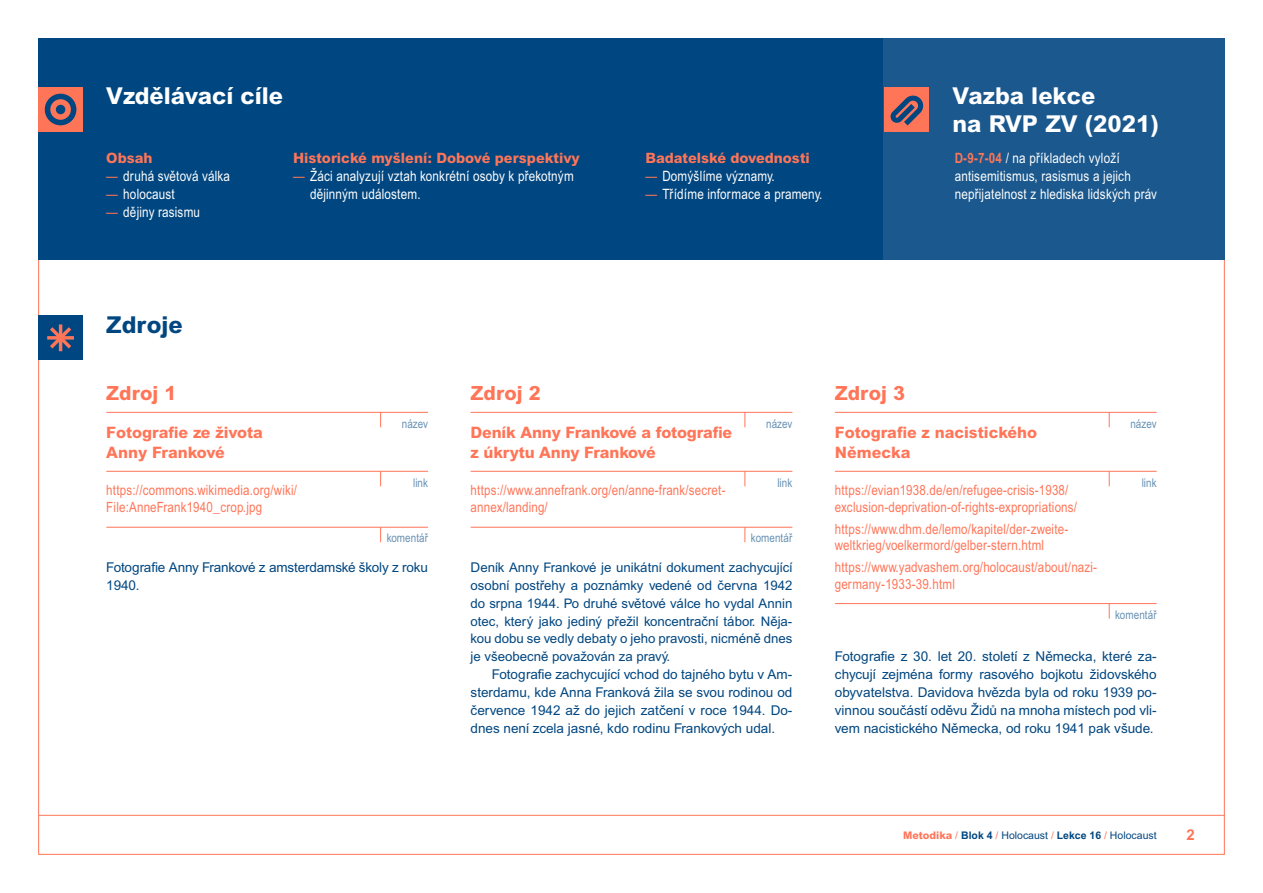
<style>
.page{position:relative;width:1263px;height:893px;background:#fff}
.page>*{position:absolute;margin:0;border:0;box-sizing:border-box;transform-origin:0 0}
.t1{font:800 23.25px/27.9px "Arial MT Pro";color:#fff}
.t2{font:800 23.25px "Arial MT Pro";color:#004680}
.t3{font:800 19.5px "Arial MT Pro";color:#ff7558}
.t4{font:800 15.75px/19.5px "Arial MT Pro";letter-spacing:-.01em;color:#ff7558}
.t5{font:700 15px "Arial MT Pro";color:#ff7558}
.t6{font:14.25px/18px "Arial Narrow MT Pro";letter-spacing:.015em;color:#fff}
.t7{font:800 14.25px "Arial MT Pro";color:#ff7558}
.t8{font:14.1px/17px "Arial Narrow MT Pro";letter-spacing:.015em;color:#ff7558}
.t9{font:13.5px/17.9px "Arial MT Pro";color:#004680;text-align:justify}
.t10{font:13.2px/17.9px "Arial MT Pro";color:#004680;text-align:justify}
.t11{font:12px "Arial Narrow MT Pro";letter-spacing:.01em;color:#6690b3}
.t12{font:10.5px "Arial MT Pro";color:#004680}
.s1{color:#ff7558}
.s2{font-weight:700;color:#ff7558}
.s3{font-size:13.5px}
.s4{font-weight:800;color:#ff7558}
.s5{font-weight:700}
</style>
<div class="page">
<hr style="left:39px;top:815px;width:1186px;height:1px;background:#ff7558">
<div style="left:38px;top:38px;width:1187px;height:222px;background:#004680"></div>
<div style="left:883px;top:38px;width:342px;height:222px;background:#1a588d"></div>
<div style="left:38px;top:87px;width:45px;height:45px;background:#ff7558"></div>
<div style="left:45px;top:94px;width:31px;height:31px;background:#004680;border-radius:50%"></div>
<svg style="left:50px;top:99px;width:21px;height:21px"></svg>
<div style="left:56px;top:105px;width:9px;height:9px;background:#004680;border-radius:50%"></div>
<div style="left:884px;top:87px;width:45px;height:45px;background:#ff7558"></div>
<svg style="left:890px;top:95px;width:34px;height:30px"></svg>
<div style="left:38px;top:316px;width:45px;height:44px;background:#004680"></div>
<svg style="left:47px;top:324px;width:27px;height:28px"></svg>
<hr style="left:106px;top:412px;width:322px;height:1px;background:#ff7558">
<svg style="left:380px;top:413px;width:1px;height:14px"></svg>
<hr style="left:106px;top:471px;width:322px;height:1px;background:#ff7558">
<svg style="left:380px;top:472px;width:1px;height:14px"></svg>
<hr style="left:106px;top:527px;width:322px;height:1px;background:#ff7558">
<svg style="left:380px;top:528px;width:1px;height:14px"></svg>
<hr style="left:471px;top:412px;width:321px;height:1px;background:#ff7558">
<svg style="left:744px;top:412px;width:1px;height:15px"></svg>
<hr style="left:471px;top:471px;width:321px;height:1px;background:#ff7558">
<svg style="left:744px;top:471px;width:1px;height:15px"></svg>
<hr style="left:471px;top:527px;width:321px;height:1px;background:#ff7558">
<svg style="left:744px;top:527px;width:1px;height:15px"></svg>
<hr style="left:835px;top:412px;width:322px;height:1px;background:#ff7558">
<svg style="left:1109px;top:413px;width:1px;height:14px"></svg>
<hr style="left:835px;top:471px;width:322px;height:1px;background:#ff7558">
<svg style="left:1109px;top:471px;width:1px;height:15px"></svg>
<hr style="left:835px;top:603px;width:322px;height:1px;background:#ff7558">
<svg style="left:1109px;top:604px;width:1px;height:15px"></svg>
<h1 class="t1" style="left:106px;top:82px;width:178px">Vzdělávací cíle</h1>
<h1 class="t1" style="left:952px;top:82px;width:208px">Vazba lekce<br>na RVP ZV (2021)</h1>
<p class="t7" style="left:106px;top:150px;width:48px">Obsah</p>
<p class="t6" style="left:106px;top:167px;width:125px"><span class="s1">—</span> druhá světová válka</p>
<p class="t6" style="left:106px;top:185px;width:70px"><span class="s1">—</span> holocaust</p>
<p class="t6" style="left:106px;top:203px;width:95px"><span class="s1">—</span> dějiny rasismu</p>
<p class="t7" style="left:293px;top:150px;width:288px">Historické myšlení: Dobové perspektivy</p>
<p class="t6" style="left:310px;top:167px;width:265px;text-indent:-17px"><span class="s1">—</span> Žáci analyzují vztah konkrétní osoby k překotným dějinným událostem.</p>
<p class="t7" style="left:645px;top:150px;width:166px">Badatelské dovednosti</p>
<p class="t6" style="left:645px;top:167px;width:131px"><span class="s1">—</span> Domýšlíme významy.</p>
<p class="t6" style="left:645px;top:185px;width:179px"><span class="s1">—</span> Třídíme informace a prameny.</p>
<p class="t6" style="left:955px;top:149px;width:204px"><span class="s2">D-9-7-04</span> / na příkladech vyloží antisemitismus, rasismus a jejich nepřijatelnost z hlediska lidských práv</p>
<h1 class="t2" style="left:106px;top:310px;width:78px">Zdroje</h1>
<h2 class="t3" style="left:106px;top:381px;width:72px">Zdroj 1</h2>
<p class="t4" style="left:106px;top:423px;width:158px">Fotografie ze života<br>Anny Frankové</p>
<p class="t11" style="left:402px;top:416px;width:28px">název</p>
<h2 class="t3" style="left:471px;top:381px;width:72px">Zdroj 2</h2>
<p class="t4" style="left:471px;top:423px;width:263px">Deník Anny Frankové a fotografie z úkrytu Anny Frankové</p>
<p class="t11" style="left:766px;top:416px;width:28px">název</p>
<h2 class="t3" style="left:835px;top:381px;width:72px">Zdroj 3</h2>
<p class="t4" style="left:835px;top:423px;width:204px">Fotografie z nacistického<br>Německa</p>
<p class="t11" style="left:1130px;top:416px;width:28px">název</p>
<p class="t8" style="left:106px;top:482px;width:192px">https://commons.wikimedia.org/wiki/<br>File:AnneFrank1940_crop.jpg</p>
<p class="t11" style="left:413px;top:475px;width:17px">link</p>
<p class="t8" style="left:471px;top:482px;width:256px">https://www.annefrank.org/en/anne-frank/secret&shy;annex/landing/</p>
<p class="t11" style="left:777px;top:475px;width:17px">link</p>
<p class="t11" style="left:387px;top:531px;width:43px">komentář</p>
<p class="t11" style="left:751px;top:531px;width:43px">komentář</p>
<p class="t9" style="left:106px;top:559px;width:323px">Fotografie Anny Frankové z amsterdamské školy z roku<br>1940.</p>
<p class="t10" style="left:471px;top:559px;width:323px"><span class="s3">D</span>eník Anny Frankové je unikátní dokument zachycující osobní postřehy a poznámky vedené od června 1942 do srpna 1944. Po druhé světové válce ho vydal Annin otec, který jako jediný přežil koncentrační tábor. N ěja&shy;kou dobu se vedly debaty o jeho pravosti, nicméně dnes je všeobecně považován za pravý.</p>
<p class="t9" style="left:471px;top:666px;width:323px;text-indent:21px">Fotografie zachycující vchod do tajného bytu v Am&shy;sterdamu, kde Anna Franková žila se svou rodinou od července 1942 až do jejich zatčení v roce 1944. Do&shy;dnes není zcela jasné, kdo rodinu Frankových udal.</p>
<p class="t8" style="left:835px;top:482px;width:244px">https://evian1938.de/en/refugee-crisis-1938/ exclusion-deprivation-of-rights-expropriations/</p>
<p class="t8" style="left:835px;top:520px;width:235px">https://www.dhm.de/lemo/kapitel/der-zweite&shy;weltkrieg/voelkermord/gelber-stern.html</p>
<p class="t8" style="left:835px;top:558px;width:264px">https://www.yadvashem.org/holocaust/about/nazi&shy;germany-1933-39.html</p>
<p class="t11" style="left:1142px;top:475px;width:17px">link</p>
<p class="t11" style="left:1115px;top:607px;width:43px">komentář</p>
<p class="t9" style="left:835px;top:648px;width:323px">Fotografie z 30. let 20. století z N ěmecka, které za&shy;chycují zejména formy rasového bojkotu židovského obyvatelstva. Davidova hvězda byla od roku 1939 po&shy;vinnou součástí oděvu Židů na mnoha místech pod vli&shy;vem nacistického Německa, od roku 1941 pak všude.</p>
<p class="t12" style="left:903px;top:829px;width:255px"><span class="s4">Metodika</span> <span class="s1">/</span> <span class="s5">Blok 4</span> <span class="s1">/</span> Holocaust <span class="s1">/</span> <span class="s5">Lekce 16</span> <span class="s1">/</span> Holocaust</p>
<p class="t5" style="left:1186px;top:826px;width:10px">2</p>
</div>
